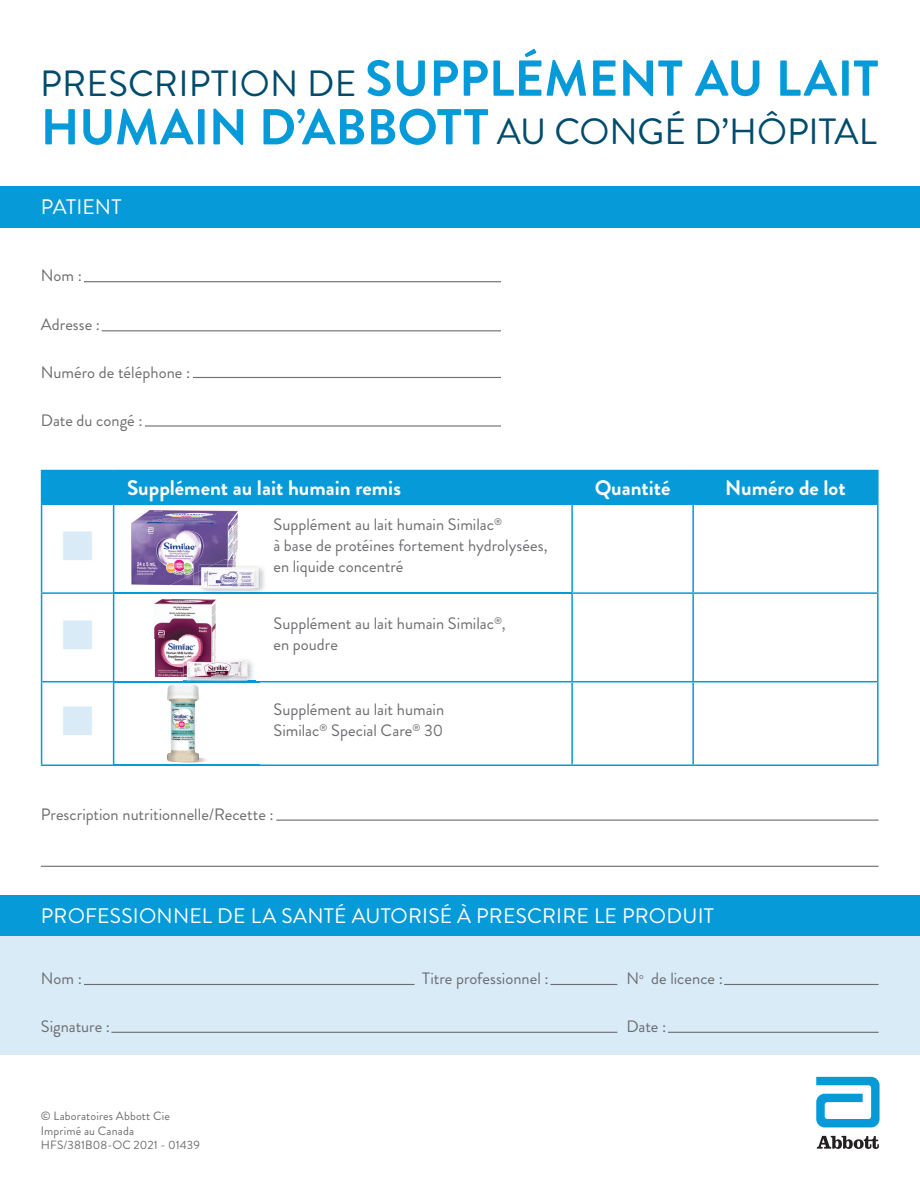
<style>
.page{position:relative;width:920px;height:1189px;background:#fff}
.page>*{position:absolute;margin:0;border:0;box-sizing:border-box;transform-origin:0 0}
.t1{font:700 50.4px "Brandon Grotesque";letter-spacing:.005em;color:#069ad9}
.t2{font:49.5px "Wingdings";color:#d9ebf7}
.t3{font:36.45px "Brandon Grotesque";color:#004b6c}
.t4{font:21px "Brandon Grotesque";letter-spacing:.01em;color:#fff}
.t5{font:700 21px "Brandon Grotesque";color:#fff}
.t6{font:16.5px/21px "Brandon Grotesque";color:#6c6d70}
.t7{font:12px/14.4px "Brandon Grotesque";letter-spacing:.015em;color:#6c6d70}
.s1{font-weight:400;font-size:36.45px;color:#004b6c}
.s2{font-weight:700;font-size:50.4px;color:#069ad9}
</style>
<div class="page">
<div style="left:0;top:895px;width:919px;height:41px;background:#069ad9"></div>
<div style="left:0;top:186px;width:919px;height:42px;background:#069ad9"></div>
<div style="left:0;top:936px;width:919px;height:119px;background:#d9ebf7"></div>
<div style="left:42px;top:471px;width:834px;height:32px;background:#069ad9"></div>
<hr style="left:41px;top:470px;width:73px;height:1px;background:#069ad9">
<hr style="left:41px;top:471px;width:1px;height:32px;background:#069ad9">
<hr style="left:41px;top:503px;width:73px;height:2px;background:#069ad9">
<hr style="left:41px;top:505px;width:1px;height:87px;background:#069ad9">
<hr style="left:41px;top:592px;width:73px;height:2px;background:#069ad9">
<hr style="left:41px;top:594px;width:1px;height:87px;background:#069ad9">
<hr style="left:41px;top:681px;width:73px;height:1px;background:#069ad9">
<hr style="left:41px;top:682px;width:1px;height:82px;background:#069ad9">
<hr style="left:41px;top:764px;width:73px;height:2px;background:#069ad9">
<hr style="left:692px;top:505px;width:1px;height:87px;background:#069ad9">
<hr style="left:876px;top:505px;width:2px;height:87px;background:#069ad9">
<hr style="left:572px;top:592px;width:121px;height:2px;background:#069ad9">
<hr style="left:693px;top:592px;width:185px;height:2px;background:#069ad9">
<hr style="left:692px;top:594px;width:1px;height:87px;background:#069ad9">
<hr style="left:876px;top:594px;width:2px;height:87px;background:#069ad9">
<hr style="left:572px;top:681px;width:121px;height:1px;background:#069ad9">
<hr style="left:693px;top:681px;width:185px;height:1px;background:#069ad9">
<hr style="left:692px;top:682px;width:1px;height:82px;background:#069ad9">
<hr style="left:876px;top:682px;width:2px;height:82px;background:#069ad9">
<hr style="left:572px;top:764px;width:121px;height:2px;background:#069ad9">
<hr style="left:693px;top:764px;width:185px;height:2px;background:#069ad9">
<hr style="left:113px;top:505px;width:1px;height:87px;background:#069ad9">
<hr style="left:571px;top:505px;width:1px;height:87px;background:#069ad9">
<hr style="left:114px;top:592px;width:146px;height:2px;background:#069ad9">
<hr style="left:113px;top:594px;width:1px;height:87px;background:#069ad9">
<hr style="left:260px;top:592px;width:312px;height:2px;background:#069ad9">
<hr style="left:571px;top:594px;width:1px;height:87px;background:#069ad9">
<hr style="left:114px;top:681px;width:146px;height:1px;background:#069ad9">
<hr style="left:113px;top:682px;width:1px;height:82px;background:#069ad9">
<hr style="left:260px;top:681px;width:312px;height:1px;background:#069ad9">
<hr style="left:571px;top:682px;width:1px;height:82px;background:#069ad9">
<hr style="left:114px;top:764px;width:146px;height:2px;background:#069ad9">
<hr style="left:260px;top:764px;width:312px;height:2px;background:#069ad9">
<hr style="left:114px;top:470px;width:146px;height:1px;background:#069ad9">
<hr style="left:113px;top:471px;width:1px;height:32px;background:#069ad9">
<hr style="left:260px;top:470px;width:312px;height:1px;background:#069ad9">
<hr style="left:114px;top:503px;width:146px;height:2px;background:#069ad9">
<hr style="left:260px;top:503px;width:312px;height:2px;background:#069ad9">
<hr style="left:572px;top:470px;width:121px;height:1px;background:#069ad9">
<hr style="left:571px;top:471px;width:1px;height:32px;background:#069ad9">
<hr style="left:572px;top:503px;width:121px;height:2px;background:#069ad9">
<hr style="left:693px;top:470px;width:185px;height:1px;background:#069ad9">
<hr style="left:692px;top:471px;width:1px;height:32px;background:#069ad9">
<hr style="left:876px;top:471px;width:2px;height:32px;background:#069ad9">
<hr style="left:693px;top:503px;width:185px;height:2px;background:#069ad9">
<img style="left:167px;top:753px;width:40px;height:10px">
<img style="left:168px;top:685px;width:30px;height:76px">
<img style="left:155px;top:599px;width:60px;height:39px">
<img style="left:155px;top:638px;width:30px;height:39px">
<img style="left:185px;top:638px;width:30px;height:19px">
<img style="left:183px;top:682px;width:72px;height:1px">
<img style="left:183px;top:660px;width:72px;height:21px">
<img style="left:183px;top:657px;width:4px;height:17px">
<svg style="left:180px;top:674px;width:7px;height:3px"></svg>
<svg style="left:187px;top:656px;width:28px;height:1px"></svg>
<img style="left:187px;top:657px;width:60px;height:23px">
<img style="left:187px;top:660px;width:28px;height:17px">
<img style="left:131px;top:511px;width:106px;height:37px">
<img style="left:131px;top:548px;width:53px;height:37px">
<img style="left:184px;top:548px;width:53px;height:26px">
<img style="left:170px;top:574px;width:24px;height:11px">
<img style="left:217px;top:559px;width:20px;height:4px">
<img style="left:202px;top:571px;width:62px;height:21px">
<svg style="left:171px;top:585px;width:28px;height:1px"></svg>
<img style="left:194px;top:563px;width:43px;height:22px">
<img style="left:199px;top:585px;width:31px;height:4px">
<img style="left:230px;top:587px;width:31px;height:2px">
<img style="left:230px;top:566px;width:31px;height:21px">
<img style="left:199px;top:564px;width:38px;height:21px">
<hr style="left:276px;top:819px;width:602px;height:1px;background:#6c6d70">
<hr style="left:41px;top:865px;width:837px;height:1px;background:#6c6d70">
<hr style="left:550px;top:983px;width:67px;height:2px;background:#6c6d70">
<hr style="left:723px;top:983px;width:155px;height:2px;background:#6c6d70">
<hr style="left:111px;top:1031px;width:506px;height:1px;background:#6c6d70">
<hr style="left:667px;top:1031px;width:211px;height:1px;background:#6c6d70">
<hr style="left:84px;top:983px;width:330px;height:2px;background:#6c6d70">
<hr style="left:84px;top:281px;width:417px;height:1px;background:#6c6d70">
<hr style="left:193px;top:377px;width:308px;height:1px;background:#6c6d70">
<hr style="left:145px;top:425px;width:356px;height:1px;background:#6c6d70">
<svg style="left:816px;top:1076px;width:63px;height:51px"></svg>
<svg style="left:816px;top:1135px;width:62px;height:13px"></svg>
<hr style="left:102px;top:330px;width:399px;height:1px;background:#6c6d70">
<h1 class="t1" style="left:40px;top:43px;width:839px"><span class="s1">PRESCRIPTION DE</span> SUPPLÉMENT AU LAIT</h1>
<h3 class="t3" style="left:41px;top:107px;width:837px"><span class="s2">HUMAIN D’ABBOTT</span> AU CONGÉ D’HÔPITAL</h3>
<p class="t4" style="left:41px;top:193px;width:82px">PATIENT</p>
<p class="t6" style="left:41px;top:265px;width:43px">Nom :</p>
<p class="t6" style="left:41px;top:313px;width:61px">Adresse :</p>
<p class="t6" style="left:41px;top:361px;width:151px">Numéro de téléphone :</p>
<p class="t6" style="left:41px;top:409px;width:103px">Date du congé :</p>
<h2 class="t2" style="left:59px;top:520px;width:38px">■</h2>
<p class="t5" style="left:127px;top:473px;width:275px">Supplément au lait humain remis</p>
<p class="t5" style="left:594px;top:473px;width:77px">Quantité</p>
<p class="t5" style="left:725px;top:473px;width:122px">Numéro de lot</p>
<p class="t6" style="left:273px;top:514px;width:276px">Supplément au lait humain Similac<sup>®<br></sup>à base de protéines fortement hydrolysées, en liquide concentré</p>
<h2 class="t2" style="left:59px;top:608px;width:38px">■</h2>
<p class="t6" style="left:273px;top:613px;width:234px">Supplément au lait humain Similac<sup>®</sup>, en poudre</p>
<h2 class="t2" style="left:59px;top:694px;width:38px">■</h2>
<p class="t6" style="left:273px;top:699px;width:172px">Supplément au lait humain<br>Similac<sup>®</sup> Special Care<sup>®</sup> 30</p>
<p class="t6" style="left:41px;top:804px;width:234px">Prescription nutritionnelle/Recette :</p>
<p class="t4" style="left:41px;top:901px;width:674px">PROFESSIONNEL DE LA SANTÉ AUTORISÉ À PRESCRIRE LE PRODUIT</p>
<p class="t6" style="left:41px;top:968px;width:43px">Nom :</p>
<p class="t6" style="left:422px;top:968px;width:128px">Titre professionnel :</p>
<p class="t6" style="left:626px;top:968px;width:98px">N<sup>o</sup> de licence :</p>
<p class="t6" style="left:41px;top:1016px;width:71px">Signature :</p>
<p class="t6" style="left:626px;top:1016px;width:41px">Date :</p>
<p class="t7" style="left:41px;top:1109px;width:160px">© Laboratoires Abbott Cie<br>Imprimé au Canada<br>HFS/381B08-OC 2021 - 01439</p>
</div>
